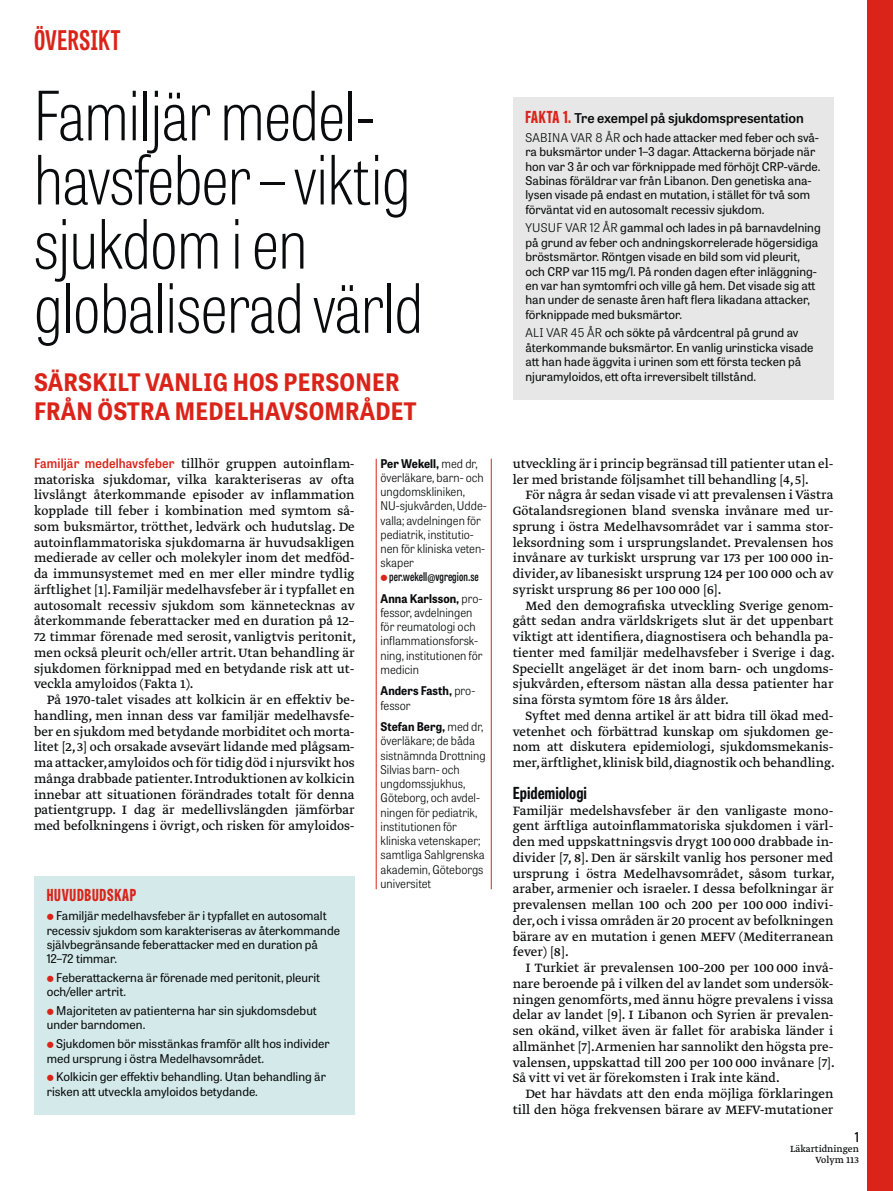
<style>
.page{position:relative;width:893px;height:1191px;background:#fff}
.page>*{position:absolute;margin:0;border:0;box-sizing:border-box;transform-origin:0 0}
.t1{font:100 67.5px/64.2px "Tablet Gothic Condensed";letter-spacing:-.005em;color:#090b0c}
.t2{font:700 27px "Tablet Gothic Compressed";letter-spacing:.02em;color:#da241a}
.t3{font:700 24px/28.5px "Tablet Gothic Narrow";letter-spacing:.01em;color:#da241a}
.t4{font:700 16.5px "Tablet Gothic Condensed";color:#090b0c}
.t5{font:800 16.5px "Tablet Gothic Compressed";letter-spacing:.045em;color:#da241a}
.t6{font:14.25px/15.8px "Greta Text Pro Regular Min";color:#090b0c;text-align:justify}
.t7{font:600 13.5px "Tablet Gothic";color:#090b0c}
.t8{font:600 13.5px "Tablet Gothic Condensed";color:#090b0c}
.t9{font:12px/14.4px "Tablet Gothic";color:#090b0c}
.t10{font:300 12px/14.2px "Tablet Gothic Narrow";color:#090b0c}
.t11{font:600 12px "Tablet Gothic Compressed";letter-spacing:.01em;color:#090b0c}
.t12{font:700 12px/14.2px "Tablet Gothic Narrow";letter-spacing:.005em;color:#090b0c}
.t13{font:10.5px/10.5px "Greta Text Pro";color:#090b0c;text-align:right}
.s1{font-family:"Tablet Gothic Narrow";font-weight:600;font-size:13.05px;color:#da241a}
.s2{font-weight:700}
.s3{font-weight:300}
.s4{font-family:"Tablet Gothic Compressed";font-weight:800;font-size:16.5px;color:#da241a}
</style>
<div class="page">
<div style="left:867px;top:0;width:26px;height:1191px;background:#da241a"></div>
<hr style="left:376px;top:459px;width:1px;height:430px;background:#da241a">
<hr style="left:491px;top:459px;width:1px;height:430px;background:#da241a">
<div style="left:34px;top:876px;width:321px;height:238px;background:#d4eaea"></div>
<div style="left:513px;top:98px;width:320px;height:302px;background:#e7e7e7"></div>
<h2 class="t2" style="left:34px;top:22px;width:88px">ÖVERSIKT</h2>
<h1 class="t1" style="left:34px;top:82px;width:390px">Familjär medel&shy;havsfeber – viktig sjukdom i en globaliserad värld</h1>
<h3 class="t3" style="left:34px;top:367px;width:384px">SÄRSKILT VANLIG HOS PERSONER<br>FRÅN ÖSTRA MEDELHAVSOMRÅDET</h3>
<p class="t6" style="left:34px;top:456px;width:324px"><span class="s1">Familjär medelhavsfeber</span> tillhör gruppen autoinflam&shy;matoriska sjukdomar, vilka karakteriseras av ofta livslångt återkommande episoder av inflammation kopplade till feber i kombination med symtom så&shy;som buksmärtor, trötthet, ledvärk och hudutslag. De autoinflammatoriska sjukdomarna är huvudsakligen medierade av celler och molekyler inom det medföd&shy;da immunsystemet med en mer eller mindre tydlig ärftlighet [1]. Familjär medelhavsfeber är i typfallet en autosomalt recessiv sjukdom som kännetecknas av återkommande feberattacker med en duration på 12– 72 timmar förenade med serosit, vanligtvis peritonit, men också pleurit och/eller artrit. Utan behandling är sjukdomen förknippad med en betydande risk att ut&shy;veckla amyloidos (Fakta 1).</p>
<p class="t6" style="left:34px;top:692px;width:322px;text-indent:13px">På 1970-talet visades att kolkicin är en effektiv be&shy;handling, men innan dess var familjär medelhavsfe&shy;ber en sjukdom med betydande morbiditet och morta&shy;litet [2, 3] och orsakade avsevärt lidande med plågsam&shy;ma attacker,amyloidos och för tidig död i njursvikt hos många drabbade patienter. Introduktionen av kolkicin innebar att situationen förändrades totalt för denna patientgrupp. I dag är medellivslängden jämförbar med befolkningens i övrigt, och risken för amyloidos-</p>
<p class="t5" style="left:47px;top:883px;width:91px">HUVUDBUDSKAP</p>
<p class="t9" style="left:47px;top:908px;width:295px;text-indent:9px">Familjär medelhavsfeber är i typfallet en autosomalt recessiv sjukdom som karakteriseras av återkommande självbegränsande feberattacker med en duration på 12–72 timmar.</p>
<p class="t9" style="left:47px;top:970px;width:275px;text-indent:9px">Feberattackerna är förenade med peritonit, pleurit och/eller artrit.</p>
<p class="t9" style="left:47px;top:1003px;width:272px;text-indent:9px">Majoriteten av patienterna har sin sjukdomsdebut under barndomen.</p>
<p class="t9" style="left:47px;top:1036px;width:284px;text-indent:9px">Sjukdomen bör misstänkas framför allt hos individer med ursprung i östra Medelhavsområdet.</p>
<p class="t9" style="left:47px;top:1069px;width:281px;text-indent:9px">Kolkicin ger effektiv behandling. Utan behandling är risken att utveckla amyloidos betydande.</p>
<p class="t10" style="left:381px;top:456px;width:108px"><span class="s2">Per Wekell,</span> med dr, överläkare, barn- och ungdomskliniken,<br>NU-sjukvården, Udde&shy;valla; avdelningen för pediatrik, institutio&shy;nen för kliniska veten&shy;skaper</p>
<p class="t11" style="left:389px;top:568px;width:91px">per.wekell@vgregion.se</p>
<p class="t10" style="left:381px;top:591px;width:104px"><span class="s2">Anna Karlsson,</span> pro&shy;fessor, avdelningen för reumatologi och inflammationsforsk&shy;ning, institutionen för medicin</p>
<p class="t12" style="left:381px;top:683px;width:96px">Anders Fasth, <span class="s3">pro&shy;fessor</span></p>
<p class="t10" style="left:381px;top:719px;width:106px"><span class="s2">Stefan Berg,</span> med dr, överläkare; de båda sistnämnda Drottning<br>Silvias barn- och ungdomssjukhus,<br>Göteborg, och avdel&shy;ningen för pediatrik, institutionen för kliniska vetenskaper; samtliga Sahlgrenska akademin, Göteborgs universitet</p>
<p class="t7" style="left:525px;top:109px;width:280px"><span class="s4">FAKTA 1.</span> Tre exempel på sjukdomspresentation</p>
<p class="t9" style="left:525px;top:130px;width:296px"><span class="s3">SABINA VAR 8 ÅR</span> och hade attacker med feber och svå&shy;ra buksmärtor under 1–3 dagar. Attackerna började när hon var 3 år och var förknippade med förhöjt CRP-värde.<br>Sabinas föräldrar var från Libanon. Den genetiska ana&shy;lysen visade på endast en mutation, i stället för två som förväntat vid en autosomalt recessiv sjukdom.</p>
<p class="t9" style="left:525px;top:220px;width:297px"><span class="s3">YUSUF VAR 12 ÅR</span> gammal och lades in på barnavdelning på grund av feber och andningskorrelerade högersidiga bröstsmärtor. Röntgen visade en bild som vid pleurit, och CRP var 115 mg/l. På ronden dagen efter inläggning&shy;en var han symtomfri och ville gå hem. Det visade sig att han under de senaste åren haft flera likadana attacker, förknippade med buksmärtor.</p>
<p class="t9" style="left:525px;top:325px;width:290px"><span class="s3">ALI VAR 45 ÅR</span> och sökte på vårdcentral på grund av återkommande buksmärtor. En vanlig urinsticka visade att han hade äggvita i urinen som ett första tecken på njuramyloidos, ett ofta irreversibelt tillstånd.</p>
<p class="t6" style="left:513px;top:456px;width:322px">utveckling är i princip begränsad till patienter utan el&shy;ler med bristande följsamhet till behandling [4, 5].</p>
<p class="t6" style="left:513px;top:488px;width:322px;text-indent:13px">För några år sedan visade vi att prevalensen i Västra Götalandsregionen bland svenska invånare med ur&shy;sprung i östra Medelhavsområdet var i samma stor&shy;leksordning som i ursprungslandet. Prevalensen hos invånare av turkiskt ursprung var 173 per 100 000 in&shy;divider, av libanesiskt ursprung 124 per 100 000 och av syriskt ursprung 86 per 100 000 [6].</p>
<p class="t6" style="left:513px;top:598px;width:324px;text-indent:13px">Med den demografiska utveckling Sverige genom&shy;gått sedan andra världskrigets slut är det uppenbart viktigt att identifiera, diagnostisera och behandla pa&shy;tienter med familjär medelhavsfeber i Sverige i dag.<br>Speciellt angeläget är det inom barn- och ungdoms&shy;sjukvården, eftersom nästan alla dessa patienter har sina första symtom före 18 års ålder.</p>
<p class="t6" style="left:513px;top:708px;width:324px;text-indent:13px">Syftet med denna artikel är att bidra till ökad med&shy;vetenhet och förbättrad kunskap om sjukdomen ge&shy;nom att diskutera epidemiologi, sjukdomsmekanis&shy;mer, ärftlighet, klinisk bild, diagnostik och behandling.</p>
<p class="t4" style="left:513px;top:781px;width:76px">Epidemiologi</p>
<p class="t6" style="left:513px;top:803px;width:324px">Familjär medelshavsfeber är den vanligaste mono&shy;gent ärftliga autoinflammatoriska sjukdomen i värl&shy;den med uppskattningsvis drygt 100 000 drabbade in&shy;divider [7, 8]. Den är särskilt vanlig hos personer med ursprung i östra Medelhavsområdet, såsom turkar, araber, armenier och israeler. I dessa befolkningar är prevalensen mellan 100 och 200 per 100 000 indivi&shy;der, och i vissa områden är 20 procent av befolkningen bärare av en mutation i genen MEFV (Mediterranean fever) [8].</p>
<p class="t6" style="left:513px;top:960px;width:324px;text-indent:13px">I Turkiet är prevalensen 100–200 per 100 000 invå&shy;nare beroende på i vilken del av landet som undersök&shy;ningen genomförts, med ännu högre prevalens i vissa delar av landet [9]. I Libanon och Syrien är prevalen&shy;sen okänd, vilket även är fallet för arabiska länder i allmänhet [7].Armenien har sannolikt den högsta pre&shy;valensen, uppskattad till 200 per 100 000 invånare [7].<br>Så vitt vi vet är förekomsten i Irak inte känd.</p>
<p class="t6" style="left:513px;top:1086px;width:322px;text-align:right">Det har hävdats att den enda möjliga förklaringen till den höga frekvensen bärare av MEFV-mutationer</p>
<p class="t8" style="left:855px;top:1127px;width:6px">1</p>
<p class="t13" style="left:790px;top:1144px;width:70px">Läkartidningen<br>Volym 113</p>
</div>
